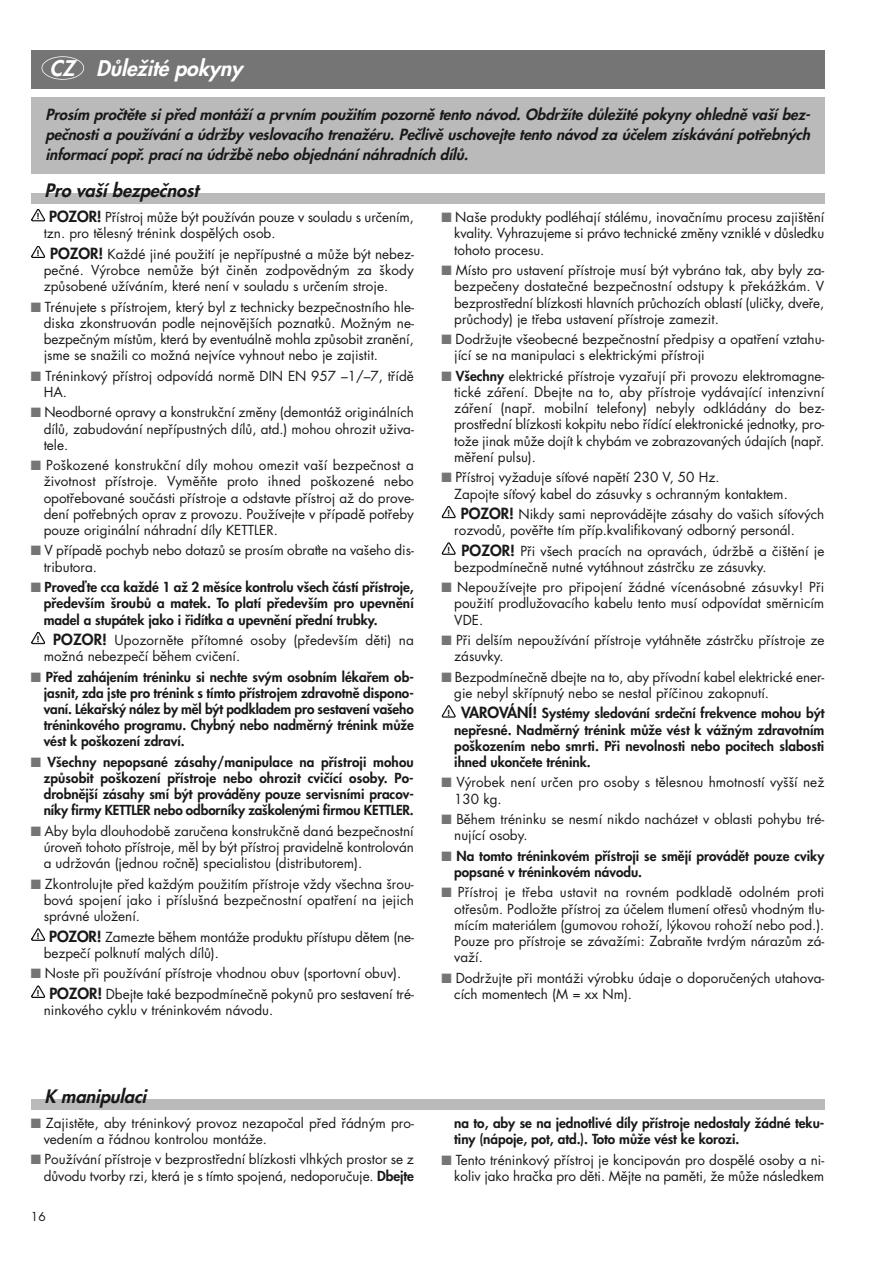
<style>
.page{position:relative;width:893px;height:1263px;background:#fff}
.page>*{position:absolute;margin:0;border:0;box-sizing:border-box;transform-origin:0 0}
.t1{font:italic 800 21px "Futura CE";color:#fff}
.t2{font:italic 800 18px "Futura CE";color:#191919}
.t3{font:italic 800 15px/20px "Futura CE";color:#191919;text-align:justify}
.t4{font:13.5px/16.2px "Futura CE";color:#191919}
.t5{font:800 13.5px/16.2px "Futura CE";color:#191919;text-align:justify}
.t6{font:12px "Futura CE";color:#191919}
.t7{font:800 8.1px "Futura";color:#000}
.s1{font-weight:800;font-size:15px}
.s2{color:#757575}
.s3{font-weight:800}
.s4{font-size:15px}
</style>
<div class="page">
<div style="left:31px;top:1099px;width:793px;height:11px;background:#bababa"></div>
<div style="left:31px;top:50px;width:793px;height:39px;background:#757575"></div>
<div style="left:42px;top:56px;width:42px;height:24px;border:2px solid #fff;border-radius:50%"></div>
<div style="left:31px;top:97px;width:793px;height:77px;background:#bababa"></div>
<div style="left:31px;top:193px;width:793px;height:11px;background:#bababa"></div>
<svg style="left:32px;top:986px;width:13px;height:11px"></svg>
<svg style="left:32px;top:929px;width:13px;height:11px"></svg>
<svg style="left:32px;top:632px;width:13px;height:12px"></svg>
<svg style="left:32px;top:246px;width:13px;height:12px"></svg>
<svg style="left:32px;top:209px;width:13px;height:12px"></svg>
<svg style="left:442px;top:706px;width:13px;height:11px"></svg>
<svg style="left:442px;top:543px;width:13px;height:11px"></svg>
<svg style="left:442px;top:506px;width:13px;height:12px"></svg>
<h1 class="t1" style="left:49px;top:58px;width:194px">CZ Důležité pokyny</h1>
<p class="t3" style="left:45px;top:105px;width:769px">Prosím pročtěte si před montáží a prvním použitím pozorně tento návod. Obdržíte důležité pokyny ohledně vaší bez&shy;pečnosti a používání a údržby veslovacího trenažéru. Pečlivě uschovejte tento návod za účelem získávání potřebných informací popř.prací na údržbě nebo objednání náhradních dílů.</p>
<h2 class="t2" style="left:45px;top:182px;width:159px">Pro vaší bezpečnost</h2>
<p class="t4" style="left:44px;top:210px;width:371px;text-indent:6px"><span class="s1">POZOR!</span> Přístroj může být používán pouze v souladu s určením, tzn. pro tělesný trénink dospělých osob.</p>
<p class="t4" style="left:44px;top:247px;width:371px;text-align:justify;text-indent:6px"><span class="s1">POZOR!</span> Každé jiné použití je nepřípustné a může být nebez&shy;pečné. Výrobce nemůže být činěn zodpovědným za škody způsobené užíváním, které není v souladu s určením stroje.</p>
<p class="t4" style="left:44px;top:300px;width:371px;text-align:justify;text-indent:-13px"><span class="s2">■</span> Trénujete s přístrojem, který byl z technicky bezpečnostního hle&shy;diska zkonstruován podle nejnovějších poznatků. Možným ne&shy;bezpečným místům, která by eventuálně mohla způsobit zranění, jsme se snažili co možná nejvíce vyhnout nebo je zajistit.</p>
<p class="t4" style="left:44px;top:369px;width:371px;text-indent:-13px"><span class="s2">■</span> Tréninkový přístroj odpovídá normě DIN EN 957 –1/–7, třídě<br>HA.</p>
<p class="t4" style="left:44px;top:405px;width:371px;text-align:justify;text-indent:-13px"><span class="s2">■</span> Neodborné opravy a konstrukční změny (demontáž originálních dílů, zabudování nepřípustných dílů, atd.) mohou ohrozit uživa&shy;tele.</p>
<p class="t4" style="left:44px;top:458px;width:371px;text-align:justify;text-indent:-13px"><span class="s2">■</span> Poškozené konstrukční díly mohou omezit vaší bezpečnost a životnost přístroje. Vyměňte proto ihned poškozené nebo opotřebované součásti přístroje a odstavte přístroj až do prove&shy;dení potřebných oprav z provozu. Používejte v případě potřeby pouze originální náhradní díly KETTLER.</p>
<p class="t4" style="left:44px;top:544px;width:371px;text-indent:-13px"><span class="s2">■</span> V případě pochyb nebo dotazů se prosím obraťte na vašeho dis&shy;tributora.</p>
<p class="t5" style="left:44px;top:580px;width:371px;text-indent:-13px"><span class="s2">■</span> Proveďte cca každé 1 až 2 měsíce kontrolu všech částí přístroje, především šroubů a matek. To platí především pro upevnění madel a stupátek jako i řidítka a upevnění přední trubky.</p>
<p class="t4" style="left:44px;top:633px;width:371px;text-indent:9px"><span class="s1">POZOR!</span> Upozorněte přítomné osoby (především děti) na možná nebezpečí během cvičení.</p>
<p class="t5" style="left:44px;top:670px;width:371px;text-indent:-13px"><span class="s2">■</span> Před zahájením tréninku si nechte svým osobním lékařem ob&shy;jasnit, zda jste pro trénink s tímto přístrojem zdravotně dispono&shy;vaní. Lékařský nález by měl být podkladem pro sestavení vašeho tréninkového programu. Chybný nebo nadměrný trénink může vést k poškození zdraví.</p>
<p class="t5" style="left:44px;top:755px;width:371px;text-indent:-13px"><span class="s2">■</span> Všechny nepopsané zásahy/manipulace na přístroji mohou způsobit poškození přístroje nebo ohrozit cvičící osoby. Po&shy;drobnější zásahy smí být prováděny pouze servisními pracov&shy;níky firmy KETTLER nebo odborníky zaškolenými firmou KETTLER.</p>
<p class="t4" style="left:44px;top:824px;width:371px;text-align:justify;text-indent:-13px"><span class="s2">■</span> Aby byla dlouhodobě zaručena konstrukčně daná bezpečnostní úroveň tohoto přístroje, měl by být přístroj pravidelně kontrolován a udržován (jednou ročně) specialistou (distributorem).</p>
<p class="t4" style="left:44px;top:877px;width:371px;text-align:justify;text-indent:-13px"><span class="s2">■</span> Zkontrolujte před každým použitím přístroje vždy všechna šrou&shy;bová spojení jako i příslušná bezpečnostní opatření na jejich správné uložení.</p>
<p class="t4" style="left:44px;top:930px;width:371px;text-indent:6px"><span class="s1">POZOR!</span> Zamezte během montáže produktu přístupu dětem (ne&shy;bezpečí polknutí malých dílů).</p>
<p class="t4" style="left:49px;top:964px;width:366px;line-height:20.4px;text-indent:-18px"><span class="s2">■</span> Noste při používání přístroje vhodnou obuv (sportovní obuv).<br><span class="s1">POZOR!</span> Dbejte také bezpodmínečně pokynů pro sestavení tré-</p>
<p class="t4" style="left:44px;top:1003px;width:231px">ninkového cyklu v tréninkovém návodu.</p>
<p class="t7" style="left:37px;top:212px;width:4px">!</p>
<p class="t4" style="left:454px;top:210px;width:371px;text-align:justify;text-indent:-13px"><span class="s2">■</span> Naše produkty podléhají stálému, inovačnímu procesu zajištění kvality. Vyhrazujeme si právo technické změny vzniklé v důsledku tohoto procesu.</p>
<p class="t4" style="left:454px;top:263px;width:371px;text-align:justify;text-indent:-13px"><span class="s2">■</span> Místo pro ustavení přístroje musí být vybráno tak, aby byly za&shy;bezpečeny dostatečné bezpečnostní odstupy k překážkám. V bezprostřední blízkosti hlavních průchozích oblastí (uličky, dveře, průchody) je třeba ustavení přístroje zamezit.</p>
<p class="t4" style="left:454px;top:332px;width:371px;text-indent:-13px"><span class="s2">■</span> Dodržujte všeobecné bezpečnostní předpisy a opatření vztahu&shy;jící se na manipulaci s elektrickými přístroji</p>
<p class="t4" style="left:454px;top:369px;width:371px;text-align:justify;text-indent:-13px"><span class="s2">■</span> <span class="s3">Všechny</span> elektrické přístroje vyzařují při provozu elektromagne&shy;tické záření. Dbejte na to, aby přístroje vydávající intenzivní záření (např. mobilní telefony) nebyly odkládány do bez&shy;prostřední blízkosti kokpitu nebo řídící elektronické jednotky, pro&shy;tože jinak může dojít k chybám ve zobrazovaných údajích (např. měření pulsu).</p>
<p class="t4" style="left:454px;top:470px;width:335px;text-indent:-13px"><span class="s2">■</span> Přístroj vyžaduje síťové napětí 230 V, 50 Hz.<br>Zapojte síťový kabel do zásuvky s ochranným kontaktem.</p>
<p class="t4" style="left:454px;top:507px;width:371px;text-indent:7px"><span class="s1">POZOR!</span> Nikdy sami neprovádějte zásahy do vašich síťových rozvodů, pověřte tím příp.kvalifikovaný odborný personál.</p>
<p class="t4" style="left:454px;top:544px;width:371px;text-indent:7px"><span class="s1">POZOR!</span> Při všech pracích na opravách, údržbě a čištění je bezpodmínečně nutné vytáhnout zástrčku ze zásuvky.</p>
<p class="t4" style="left:454px;top:580px;width:371px;text-align:justify;text-indent:-13px"><span class="s2">■</span> Nepoužívejte pro připojení žádné vícenásobné zásuvky! Při použití prodlužovacího kabelu tento musí odpovídat směrnicím VDE.</p>
<p class="t4" style="left:454px;top:633px;width:371px;text-indent:-13px"><span class="s2">■</span> Při delším nepoužívání přístroje vytáhněte zástrčku přístroje ze zásuvky.</p>
<p class="t4" style="left:454px;top:670px;width:371px;text-indent:-13px"><span class="s2">■</span> Bezpodmínečně dbejte na to, aby přívodní kabel elektrické ener&shy;gie nebyl skřípnutý nebo se nestal příčinou zakopnutí.</p>
<p class="t5" style="left:454px;top:706px;width:371px;text-indent:7px"><span class="s4">VAROVÁNÍ!</span> Systémy sledování srdeční frekvence mohou být nepřesné. Nadměrný trénink může vést k vážným zdravotním poškozením nebo smrti. Při nevolnosti nebo pocitech slabosti ihned ukončete trénink.</p>
<p class="t4" style="left:454px;top:776px;width:371px;text-indent:-13px"><span class="s2">■</span> Výrobek není určen pro osoby s tělesnou hmotností vyšší než<br>130 kg.</p>
<p class="t4" style="left:454px;top:812px;width:371px;text-indent:-13px"><span class="s2">■</span> Během tréninku se nesmí nikdo nacházet v oblasti pohybu tré&shy;nující osoby.</p>
<p class="t5" style="left:454px;top:849px;width:371px;text-indent:-13px"><span class="s2">■</span> Na tomto tréninkovém přístroji se smějí provádět pouze cviky popsané v tréninkovém návodu.</p>
<p class="t4" style="left:454px;top:886px;width:372px;text-align:justify;text-indent:-13px"><span class="s2">■</span> Přístroj je třeba ustavit na rovném podkladě odolném proti otřesům. Podložte přístroj za účelem tlumení otřesů vhodným tlu&shy;mícím materiálem (gumovou rohoží, lýkovou rohoží nebo pod.).<br>Pouze pro přístroje se závažími: Zabraňte tvrdým nárazům zá&shy;važí.</p>
<p class="t4" style="left:454px;top:971px;width:371px;text-indent:-13px"><span class="s2">■</span> Dodržujte při montáži výrobku údaje o doporučených utahova&shy;cích momentech (M = xx Nm).</p>
<p class="t7" style="left:37px;top:249px;width:4px">!</p>
<p class="t7" style="left:447px;top:509px;width:4px">!</p>
<p class="t7" style="left:447px;top:546px;width:4px">!</p>
<p class="t7" style="left:37px;top:635px;width:4px">!</p>
<p class="t7" style="left:447px;top:709px;width:4px">!</p>
<p class="t7" style="left:37px;top:932px;width:4px">!</p>
<p class="t7" style="left:37px;top:989px;width:4px">!</p>
<h2 class="t2" style="left:45px;top:1088px;width:107px">K manipulaci</h2>
<p class="t4" style="left:44px;top:1116px;width:371px;text-indent:-13px"><span class="s2">■</span> Zajistěte, aby tréninkový provoz nezapočal před řádným pro&shy;vedením a řádnou kontrolou montáže.</p>
<p class="t4" style="left:31px;top:1153px;width:384px;text-align:right"><span class="s2">■</span> Používání přístroje v bezprostřední blízkosti vlhkých prostor se z důvodu tvorby rzi, která je s tímto spojená, nedoporučuje. <span class="s3">Dbejte</span></p>
<p class="t6" style="left:31px;top:1211px;width:16px">16</p>
<p class="t5" style="left:454px;top:1116px;width:371px">na to, aby se na jednotlivé díly přístroje nedostaly žádné teku&shy;tiny (nápoje, pot, atd.). Toto může vést ke korozi.</p>
<p class="t4" style="left:441px;top:1153px;width:384px;text-align:right"><span class="s2">■</span> Tento tréninkový přístroj je koncipován pro dospělé osoby a ni&shy;koliv jako hračka pro děti. Mějte na paměti, že může následkem</p>
</div>
